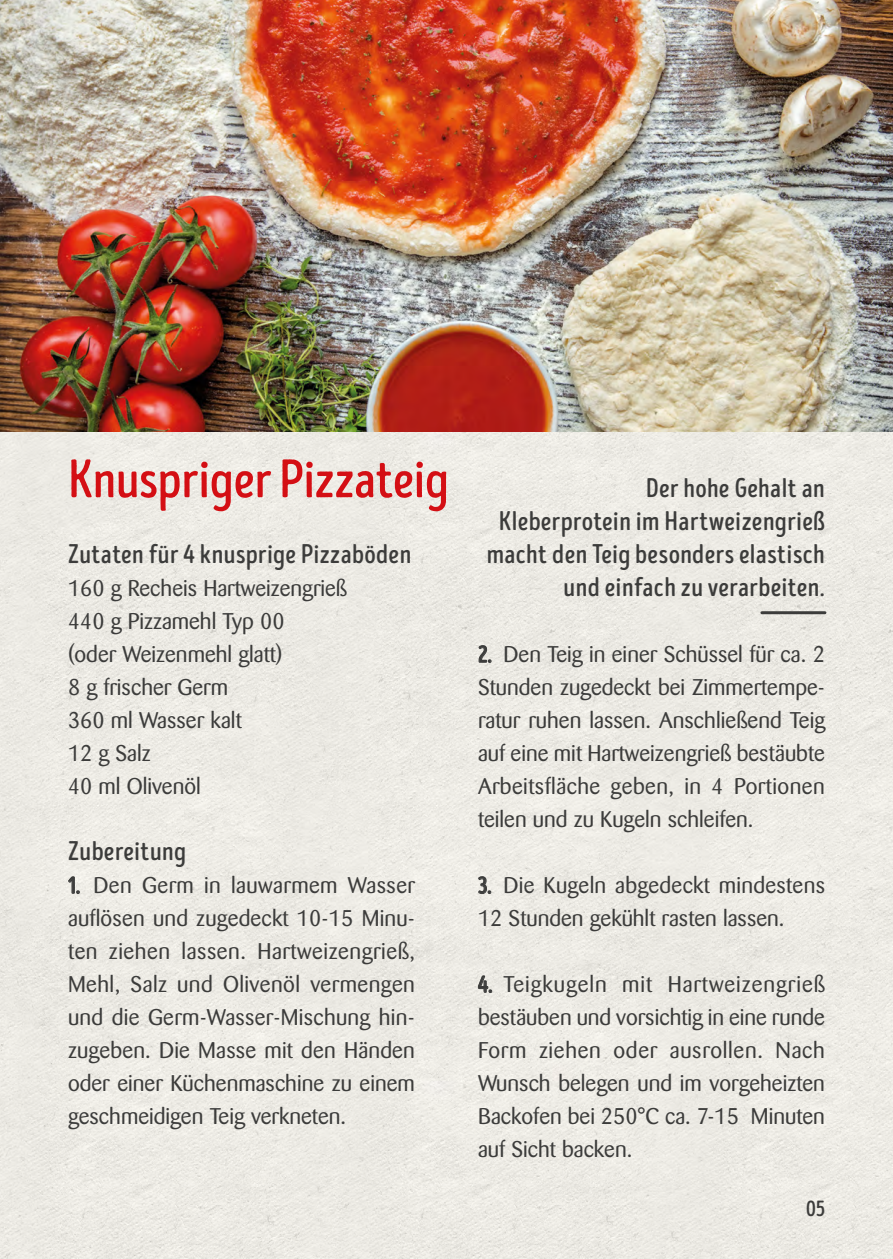
<style>
.page{position:relative;width:893px;height:1259px;background:#fff}
.page>*{position:absolute;margin:0;border:0;box-sizing:border-box;transform-origin:0 0}
.t1{font:54px "Intro Head B Base";letter-spacing:-.005em;color:#d40f14}
.t2{font:27px/33px "Intro Head B Base";letter-spacing:.01em;color:#3c3c3b;text-align:right}
.t3{font:22.5px/33px "Barmeno";color:#3c3c3b;text-align:justify}
.t4{font:22.5px "Intro Head B Base";color:#3c3c3b}
.s1{font-family:"Intro Head B Base";font-size:24px}
</style>
<div class="page">
<img style="left:0;top:431px;width:893px;height:828px">
<img style="left:0;top:0;width:893px;height:431px">
<hr style="left:762px;top:611px;width:63px;height:3px;background:#3c3c3b">
<h1 class="t1" style="left:68px;top:448px;width:382px">Knuspriger Pizzateig</h1>
<p class="t2" style="left:68px;top:538px;width:345px">Zutaten für 4 knusprige Pizzaböden</p>
<p class="t3" style="left:68px;top:572px;width:281px;text-align:left">160 g Recheis Hartweizengrieß<br>440 g Pizzamehl Typ 00<br>(oder Weizenmehl glatt)<br>8 g frischer Germ<br>360 ml Wasser kalt<br>12 g Salz<br>40 ml Olivenöl</p>
<p class="t2" style="left:68px;top:835px;width:120px">Zubereitung</p>
<p class="t3" style="left:68px;top:869px;width:349px"><span class="s1">1.</span> Den Germ in lauwarmem Wasser auflösen und zugedeckt 10-15 Minu&shy;ten ziehen lassen. Hartweizengrieß, Mehl, Salz und Olivenöl vermengen und die Germ-Wasser-Mischung hin&shy;zugeben. Die Masse mit den Händen oder einer Küchenmaschine zu einem geschmeidigen Teig verkneten.</p>
<p class="t2" style="left:487px;top:472px;width:340px">Der hohe Gehalt an<br>Kleberprotein im Hartweizengrieß macht den Teig besonders elastisch und einfach zu verarbeiten.</p>
<p class="t3" style="left:478px;top:638px;width:349px"><span class="s1">2.</span> Den Teig in einer Schüssel für ca. 2<br>Stunden zugedeckt bei Zimmertempe&shy;ratur ruhen lassen. Anschließend Teig auf eine mit Hartweizengrieß bestäubte Arbeitsfläche geben, in 4 Portionen teilen und zu Kugeln schleifen.</p>
<p class="t3" style="left:478px;top:869px;width:349px"><span class="s1">3.</span> Die Kugeln abgedeckt mindestens<br>12 Stunden gekühlt rasten lassen.</p>
<p class="t3" style="left:478px;top:968px;width:349px"><span class="s1">4.</span> Teigkugeln mit Hartweizengrieß bestäuben und vorsichtig in eine runde Form ziehen oder ausrollen. Nach Wunsch belegen und im vorgeheizten Backofen bei 250°C ca. 7-15 Minuten auf Sicht backen.</p>
<p class="t4" style="left:806px;top:1196px;width:20px">05</p>
</div>
